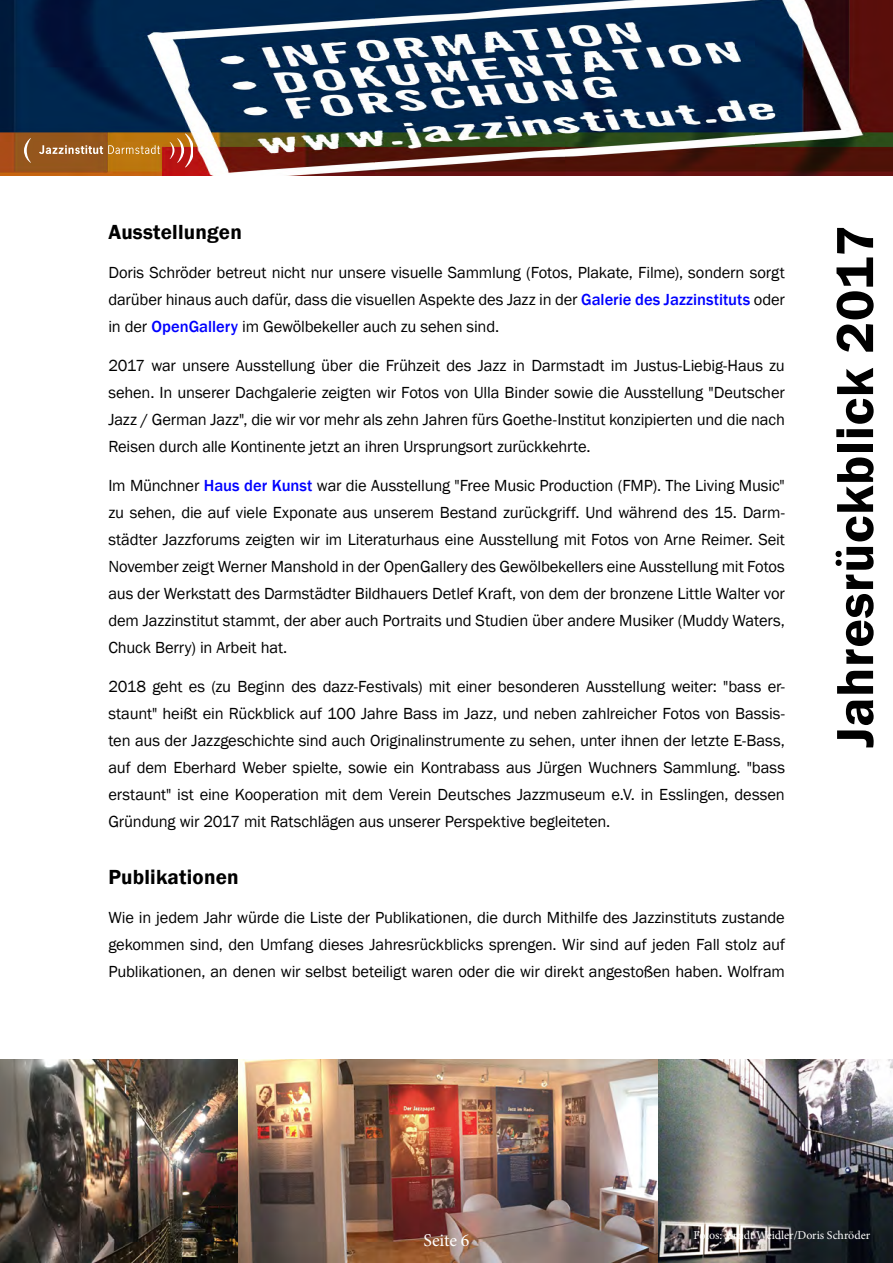
<style>
.page{position:relative;width:893px;height:1263px;background:#fff}
.page>*{position:absolute;margin:0;border:0;box-sizing:border-box;transform-origin:0 0}
.t1{font:600 54px "Franklin Gothic";letter-spacing:.01em;color:#000}
.Absatzformat_1{font:600 21px "Franklin Gothic";letter-spacing:.01em;color:#000}
.t2{font:18px "Minion Pro";letter-spacing:-.01em;color:#fff}
.t3{font:16.5px/27px "Franklin Gothic";letter-spacing:-.01em;color:#000;text-align:justify}
.t4{font:12px "Minion Pro";letter-spacing:-.005em;color:#fff}
.s1{font-weight:500;color:#00f}
</style>
<div class="page">
<img style="left:0;top:0;width:893px;height:176px">
<svg style="left:39px;top:145px;width:121px;height:9px"></svg>
<svg style="left:24px;top:138px;width:7px;height:25px"></svg>
<svg style="left:170px;top:134px;width:23px;height:33px"></svg>
<img style="left:0;top:1059px;width:893px;height:204px">
<p class="Absatzformat_1" style="left:108px;top:219px;width:135px">Ausstellungen</p>
<p class="t3" style="left:108px;top:260px;width:678px">Doris Schröder betreut nicht nur unsere visuelle Sammlung (Fotos, Plakate, Filme), sondern sorgt darüber hinaus auch dafür, dass die visuellen Aspekte des Jazz in der <span class="s1">Galerie des Jazzinstituts</span> oder in der <span class="s1">OpenGallery</span> im Gewölbekeller auch zu sehen sind.</p>
<p class="t3" style="left:108px;top:353px;width:678px">2017 war unsere Ausstellung über die Frühzeit des Jazz in Darmstadt im Justus-Liebig-Haus zu sehen. In unserer Dachgalerie zeigten wir Fotos von Ulla Binder sowie die Ausstellung "Deutscher Jazz / German Jazz", die wir vor mehr als zehn Jahren fürs Goethe-Institut konzipierten und die nach Reisen durch alle Kontinente jetzt an ihren Ursprungsort zurückkehrte.</p>
<p class="t3" style="left:108px;top:473px;width:678px">Im Münchner <span class="s1">Haus der Kunst</span> war die Ausstellung "Free Music Production (FMP). The Living Music" zu sehen, die auf viele Exponate aus unserem Bestand zurückgriff. Und während des 15. Darm&shy;städter Jazzforums zeigten wir im Literaturhaus eine Ausstellung mit Fotos von Arne Reimer. Seit November zeigt Werner Manshold in der OpenGallery des Gewölbekellers eine Ausstellung mit Fotos aus der Werkstatt des Darmstädter Bildhauers Detlef Kraft, von dem der bronzene Little Walter vor dem Jazzinstitut stammt, der aber auch Portraits und Studien über andere Musiker (Muddy Waters, Chuck Berry) in Arbeit hat.</p>
<p class="t3" style="left:108px;top:674px;width:678px">2018 geht es (zu Beginn des dazz-Festivals) mit einer besonderen Ausstellung weiter: "bass er&shy;staunt" heißt ein Rückblick auf 100 Jahre Bass im Jazz, und neben zahlreicher Fotos von Bassis&shy;ten aus der Jazzgeschichte sind auch Originalinstrumente zu sehen, unter ihnen der letzte E-Bass, auf dem Eberhard Weber spielte, sowie ein Kontrabass aus Jürgen Wuchners Sammlung. "bass erstaunt" ist eine Kooperation mit dem Verein Deutsches Jazzmuseum e.V. in Esslingen, dessen Gründung wir 2017 mit Ratschlägen aus unserer Perspektive begleiteten.</p>
<p class="Absatzformat_1" style="left:108px;top:864px;width:132px">Publikationen</p>
<p class="t3" style="left:108px;top:905px;width:678px">Wie in jedem Jahr würde die Liste der Publikationen, die durch Mithilfe des Jazzinstituts zustande gekommen sind, den Umfang dieses Jahresrückblicks sprengen. Wir sind auf jeden Fall stolz auf Publikationen, an denen wir selbst beteiligt waren oder die wir direkt angestoßen haben. Wolfram</p>
<h1 class="t1" style="left:822px;top:748px;width:524px;rotate:-90deg">Jahresrückblick 2017</h1>
<p class="t2" style="left:423px;top:1228px;width:48px">Seite 6</p>
<p class="t4" style="left:693px;top:1227px;width:169px">Fotos: Arndt Weidler/Doris Schröd</p>
<p class="t4" style="left:775px;top:1227px;width:97px">Foto: Arndt Weidler</p>
</div>
